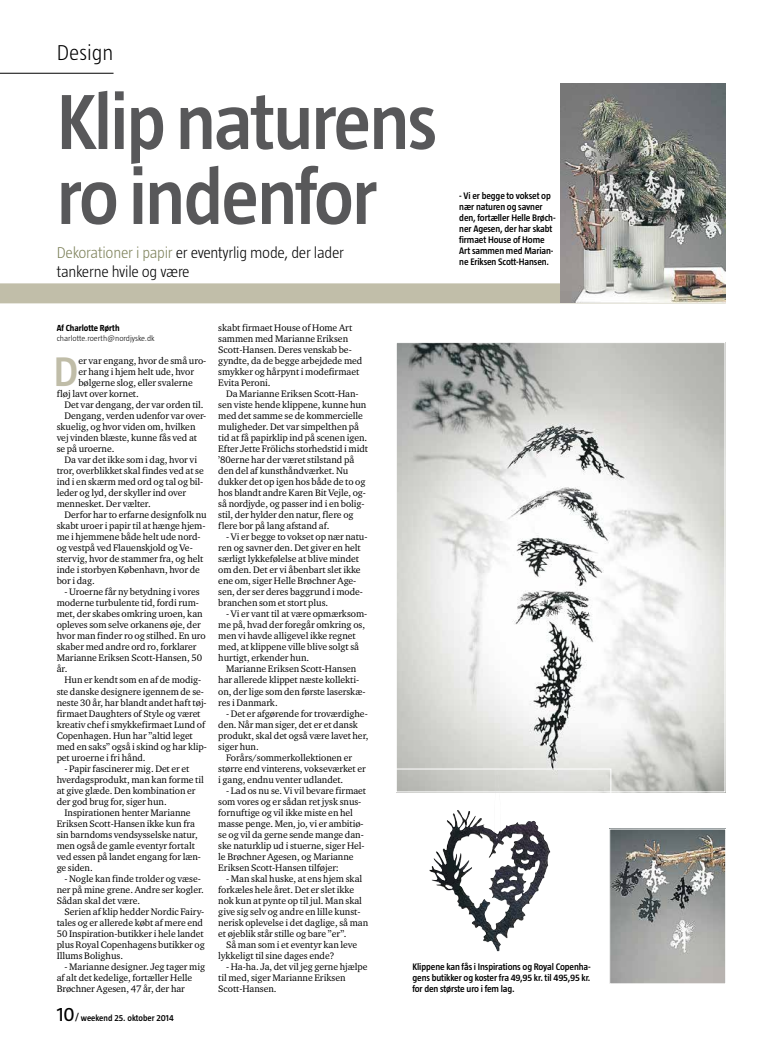
<style>
.page{position:relative;width:774px;height:1063px;background:#fff}
.page>*{position:absolute;margin:0;border:0;box-sizing:border-box;transform-origin:0 0}
.t1{font:600 80px/75px "Taz";letter-spacing:-.025em;color:#58585a}
.t2{font:600 42.3px "Taz";color:#c0bda8}
.t3{font:300 22px "Taz";color:#000}
.t4{font:20px "Taz";color:#000}
.t5{font:300 16px/19px "Taz";letter-spacing:-.015em;color:#000}
.t6{font:9.7px/11px "Charter ITC Std";letter-spacing:-.005em;color:#000}
.t7{font:600 9.7px/11px "Taz";letter-spacing:-.01em;color:#000}
.t8{font:600 9px "Taz";color:#000}
.t9{font:700 9px "Taz";color:#000}
.t10{font:300 8px "Taz";color:#000;scale:1.06 1}
.s1{color:#7d815a}
</style>
<div class="page">
<div style="left:0;top:283px;width:726px;height:20px;background:#c1bea9"></div>
<img style="left:398px;top:344px;width:325px;height:446px">
<div style="left:396px;top:342px;width:329px;height:450px;border:1px solid #fff"></div>
<hr style="left:0;top:73px;width:114px;height:1px;background:#000">
<img style="left:561px;top:84px;width:164px;height:219px">
<img style="left:457px;top:771px;width:44px;height:63px">
<div style="left:367px;top:769px;width:244px;height:183px;border:1px solid #fff"></div>
<img style="left:611px;top:831px;width:113px;height:151px">
<div style="left:609px;top:829px;width:117px;height:155px;border:1px solid #fff"></div>
<h3 class="t3" style="left:57px;top:40px;width:58px">Design</h3>
<h1 class="t1" style="left:57px;top:84px;width:382px">Klip naturens ro indenfor</h1>
<h3 class="t5" style="left:57px;top:243px;width:289px"><span class="s1">Dekorationer i papir</span> er eventyrlig mode, der lader tankerne hvile og være</h3>
<p class="t7" style="left:459px;top:191px;width:98px">- Vi er begge to vokset op nær naturen og savner den, fortæller Helle Brøch&shy;ner Agesen, der har skabt firmaet House of Home<br>Art sammen med Marian&shy;ne Eriksen Scott-Hansen.</p>
<p class="t9" style="left:57px;top:323px;width:64px">Af Charlotte Rørth</p>
<p class="t10" style="left:57px;top:334px;width:94px">charlotte.roerth@nordjyske.dk</p>
<h2 class="t2" style="left:54px;top:348px;width:26px">D</h2>
<p class="t6" style="left:78px;top:355px;width:129px">er var engang, hvor de små uro-</p>
<p class="t6" style="left:78px;top:366px;width:117px">er hang i hjem helt ude, hvor</p>
<p class="t6" style="left:78px;top:377px;width:116px">bølgerne slog, eller svalerne</p>
<p class="t6" style="left:57px;top:388px;width:84px">fløj lavt over kornet.</p>
<p class="t6" style="left:64px;top:399px;width:141px">Det var dengang, der var orden til.</p>
<p class="t6" style="left:64px;top:410px;width:143px">Dengang, verden udenfor var over-</p>
<p class="t6" style="left:57px;top:421px;width:140px">skuelig, og hvor viden om, hvilken</p>
<p class="t6" style="left:57px;top:432px;width:142px">vej vinden blæste, kunne fås ved at</p>
<p class="t6" style="left:57px;top:443px;width:59px">se på uroerne.</p>
<p class="t6" style="left:64px;top:454px;width:134px">Da var det ikke som i dag, hvor vi</p>
<p class="t6" style="left:57px;top:465px;width:149px">tror, overblikket skal findes ved at se</p>
<p class="t6" style="left:57px;top:476px;width:148px">ind i en skærm med ord og tal og bil-</p>
<p class="t6" style="left:57px;top:487px;width:131px">leder og lyd, der skyller ind over</p>
<p class="t6" style="left:57px;top:498px;width:96px">mennesket. Der vælter.</p>
<p class="t6" style="left:64px;top:509px;width:144px">Derfor har to erfarne designfolk nu</p>
<p class="t6" style="left:57px;top:520px;width:150px">skabt uroer i papir til at hænge hjem-</p>
<p class="t6" style="left:57px;top:532px;width:145px">me i hjemmene både helt ude nord-</p>
<p class="t6" style="left:57px;top:543px;width:138px">og vestpå ved Flauenskjold og Ve-</p>
<p class="t6" style="left:57px;top:554px;width:148px">stervig, hvor de stammer fra, og helt</p>
<p class="t6" style="left:57px;top:565px;width:145px">inde i storbyen København, hvor de</p>
<p class="t6" style="left:57px;top:576px;width:40px">bor i dag.</p>
<p class="t6" style="left:57px;top:587px;width:150px;text-indent:8px">- Uroerne får ny betydning i vores moderne turbulente tid, fordi rum&shy;met, der skabes omkring uroen, kan opleves som selve orkanens øje, der hvor man finder ro og stilhed. En uro skaber med andre ord ro, forklarer<br>Marianne Eriksen Scott-Hansen, 50 år.</p>
<p class="t6" style="left:57px;top:675px;width:152px;text-indent:8px">Hun er kendt som en af de modig&shy;ste danske designere igennem de se&shy;neste 30 år, har blandt andet haft tøj&shy;firmaet Daughters of Style og været kreativ chef i smykkefirmaet Lund of Copenhagen. Hun har ”altid leget med en saks” også i skind og har klip&shy;pet uroerne i fri hånd.</p>
<p class="t6" style="left:57px;top:763px;width:149px;text-indent:8px">- Papir fascinerer mig. Det er et hverdagsprodukt, man kan forme til at give glæde. Den kombination er der god brug for, siger hun.</p>
<p class="t6" style="left:57px;top:807px;width:146px;text-indent:8px">Inspirationen henter Marianne<br>Eriksen Scott-Hansen ikke kun fra sin barndoms vendsysselske natur, men også de gamle eventyr fortalt ved essen på landet engang for læn&shy;ge siden.</p>
<p class="t6" style="left:57px;top:873px;width:149px;text-indent:8px">- Nogle kan finde trolder og væse&shy;ner på mine grene. Andre ser kogler.<br>Sådan skal det være.</p>
<p class="t6" style="left:57px;top:906px;width:150px;text-indent:8px">Serien af klip hedder Nordic Fairy&shy;tales og er allerede købt af mere end<br>50 Inspiration-butikker i hele landet plus Royal Copenhagens butikker og<br>Illums Bolighus.</p>
<p class="t6" style="left:57px;top:961px;width:150px;text-indent:8px">- Marianne designer. Jeg tager mig af alt det kedelige, fortæller Helle<br>Brøchner Agesen, 47 år, der har</p>
<h3 class="t4" style="left:57px;top:1003px;width:20px">10</h3>
<p class="t8" style="left:75px;top:1013px;width:100px">/ weekend 25. oktober 2014</p>
<p class="t6" style="left:218px;top:322px;width:146px">skabt firmaet House of Home Art sammen med Marianne Eriksen<br>Scott-Hansen. Deres venskab be&shy;gyndte, da de begge arbejdede med smykker og hårpynt i modefirmaet<br>Evita Peroni.</p>
<p class="t6" style="left:218px;top:388px;width:151px;text-indent:8px">Da Marianne Eriksen Scott-Han&shy;sen viste hende klippene, kunne hun med det samme se de kommercielle muligheder. Det var simpelthen på tid at få papirklip ind på scenen igen.<br>Efter Jette Frölichs storhedstid i midt ’80erne har der været stilstand på den del af kunsthåndværket. Nu dukker det op igen hos både de to og hos blandt andre Karen Bit Vejle, og&shy;så nordjyde, og passer ind i en bolig&shy;stil, der hylder den natur, flere og flere bor på lang afstand af.</p>
<p class="t6" style="left:218px;top:532px;width:151px;text-indent:8px">- Vi er begge to vokset op nær natu&shy;ren og savner den. Det giver en helt særligt lykkefølelse at blive mindet om den. Det er vi åbenbart slet ikke ene om, siger Helle Brøchner Age&shy;sen, der ser deres baggrund i mode&shy;branchen som et stort plus.</p>
<p class="t6" style="left:218px;top:609px;width:150px;text-indent:8px">- Vi er vant til at være opmærksom&shy;me på, hvad der foregår omkring os, men vi havde alligevel ikke regnet med, at klippene ville blive solgt så hurtigt, erkender hun.</p>
<p class="t6" style="left:218px;top:664px;width:149px;text-indent:8px">Marianne Eriksen Scott-Hansen har allerede klippet næste kollekti&shy;on, der lige som den første laserskæ&shy;res i Danmark.</p>
<p class="t6" style="left:226px;top:708px;width:143px">- Det er afgørende for troværdighe-</p>
<p class="t6" style="left:218px;top:719px;width:141px">den. Når man siger, det er et dansk</p>
<p class="t6" style="left:218px;top:730px;width:152px">produkt, skal det også være lavet her,</p>
<p class="t6" style="left:218px;top:741px;width:42px">siger hun.</p>
<p class="t6" style="left:226px;top:752px;width:128px">Forårs/sommerkollektionen er</p>
<p class="t6" style="left:218px;top:763px;width:149px">større end vinterens, vokseværket er</p>
<p class="t6" style="left:218px;top:774px;width:126px">i gang, endnu venter udlandet.</p>
<p class="t6" style="left:218px;top:785px;width:149px;text-indent:8px">- Lad os nu se. Vi vil bevare firmaet som vores og er sådan ret jysk snus&shy;fornuftige og vil ikke miste en hel masse penge. Men, jo, vi er ambitiø&shy;se og vil da gerne sende mange dan&shy;ske naturklip ud i stuerne, siger Hel&shy;le Brøchner Agesen, og Marianne Eriksen Scott-Hansen tilføjer:</p>
<p class="t6" style="left:218px;top:873px;width:151px;text-indent:8px">- Man skal huske, at ens hjem skal forkæles hele året. Det er slet ikke nok kun at pynte op til jul. Man skal give sig selv og andre en lille kunst&shy;nerisk oplevelse i det daglige, så man et øjeblik står stille og bare ”er”.</p>
<p class="t6" style="left:218px;top:939px;width:141px;text-indent:8px">Så man som i et eventyr kan leve lykkeligt til sine dages ende?</p>
<p class="t6" style="left:218px;top:961px;width:151px;text-indent:8px">- Ha-ha. Ja, det vil jeg gerne hjælpe til med, siger Marianne Eriksen<br>Scott-Hansen.</p>
<p class="t7" style="left:412px;top:961px;width:180px;text-align:justify">Klippene kan fås i Inspirations og Royal Copenha&shy;gens butikker og koster fra 49,95 kr. til 495,95 kr. for den største uro i fem lag.</p>
</div>
